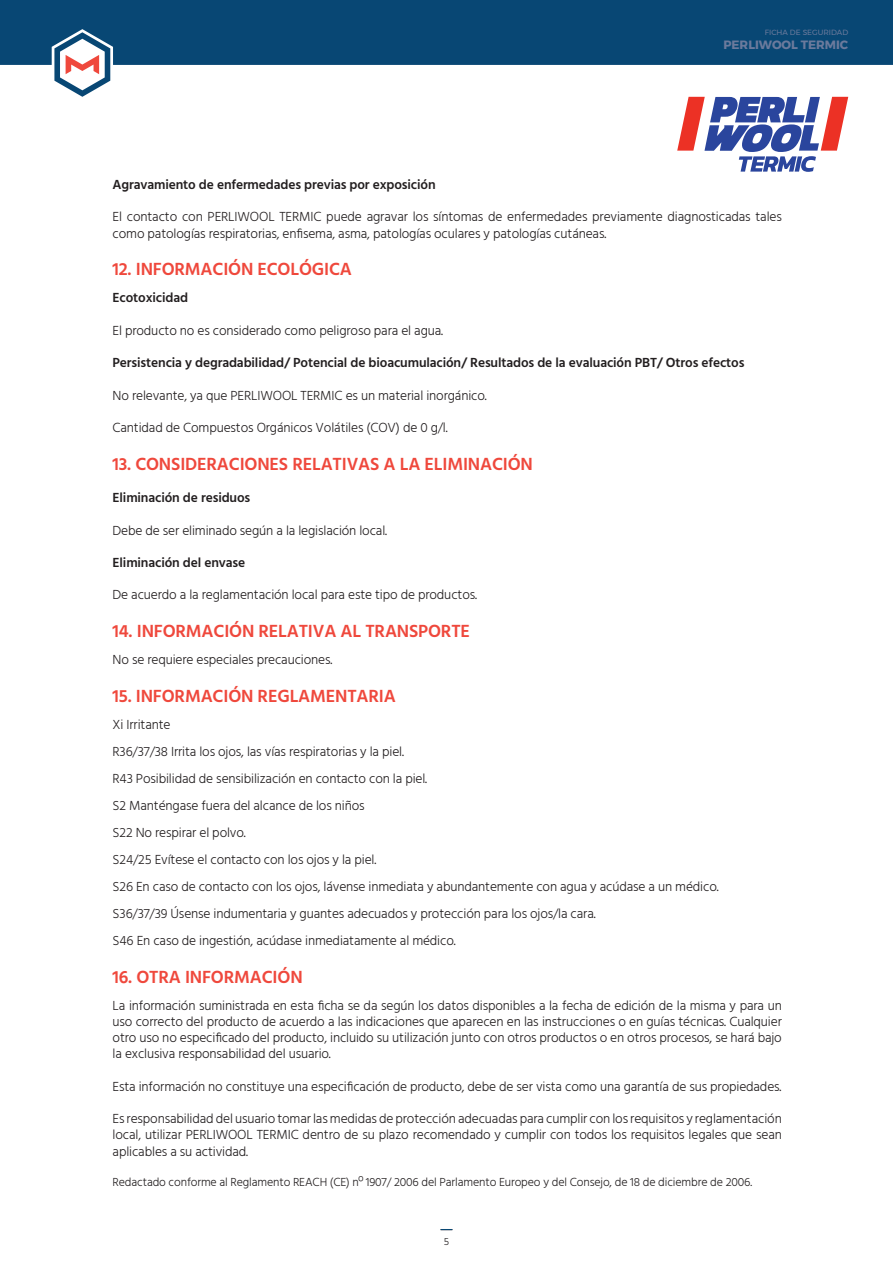
<style>
.page{position:relative;width:893px;height:1263px;background:#fff}
.page>*{position:absolute;margin:0;border:0;box-sizing:border-box;transform-origin:0 0}
.t1{font:600 18px "Hind";letter-spacing:-.01em;color:#ef483c}
.t2{font:300 13.5px/27px "Hind";letter-spacing:-.01em;color:#231f20}
.t3{font:600 13.5px "Hind";letter-spacing:-.01em;color:#231f20}
.t4{font:300 12px "Hind";letter-spacing:-.01em;color:#231f20}
.t5{font:700 12px "Montserrat";color:#6b7a9c}
.t6{font:300 10.5px "Hind";color:#231f20}
.t7{font:7.5px "Montserrat";color:#6b7a9c}
</style>
<div class="page">
<svg style="left:54px;top:65px;width:56px;height:32px"></svg>
<div style="left:0;top:0;width:893px;height:65px;background:#084774"></div>
<svg style="left:677px;top:97px;width:171px;height:75px"></svg>
<p class="t7" style="left:765px;top:26px;width:85px">FICHA DE SEGURIDAD</p>
<p class="t5" style="left:723px;top:35px;width:126px">PERLIWOOL TERMIC</p>
<p class="t3" style="left:113px;top:176px;width:325px">Agravamiento de enfermedades previas por exposición</p>
<p class="t2" style="left:113px;top:209px;width:671px;line-height:16.2px">El contacto con PERLIWOOL TERMIC puede agravar los síntomas de enfermedades previamente diagnosticadas tales como patologías respiratorias, enfisema, asma, patologías oculares y patologías cutáneas.</p>
<h1 class="t1" style="left:113px;top:259px;width:241px">12. INFORMACIÓN ECOLÓGICA</h1>
<p class="t3" style="left:113px;top:290px;width:77px">Ecotoxicidad</p>
<p class="t2" style="left:113px;top:317px;width:332px">El producto no es considerado como peligroso para el agua.</p>
<p class="t3" style="left:113px;top:355px;width:633px">Persistencia y degradabilidad/ Potencial de bioacumulación/ Resultados de la evaluación PBT/ Otros efectos</p>
<p class="t2" style="left:113px;top:382px;width:376px">No relevante, ya que PERLIWOOL TERMIC es un material inorgánico.</p>
<p class="t2" style="left:113px;top:415px;width:337px">Cantidad de Compuestos Orgánicos Volátiles (COV) de 0 g/l.</p>
<h1 class="t1" style="left:113px;top:453px;width:422px">13. CONSIDERACIONES RELATIVAS A LA ELIMINACIÓN</h1>
<p class="t3" style="left:113px;top:490px;width:139px">Eliminación de residuos</p>
<p class="t2" style="left:113px;top:517px;width:276px">Debe de ser eliminado según a la legislación local.</p>
<p class="t3" style="left:113px;top:554px;width:134px">Eliminación del envase</p>
<p class="t2" style="left:113px;top:582px;width:366px">De acuerdo a la reglamentación local para este tipo de productos.</p>
<h1 class="t1" style="left:113px;top:620px;width:359px">14. INFORMACIÓN RELATIVA AL TRANSPORTE</h1>
<p class="t2" style="left:113px;top:647px;width:221px">No se requiere especiales precauciones.</p>
<h1 class="t1" style="left:113px;top:685px;width:285px">15. INFORMACIÓN REGLAMENTARIA</h1>
<p class="t2" style="left:113px;top:712px;width:608px">Xi Irritante<br>R36/37/38 Irrita los ojos, las vías respiratorias y la piel.<br>R43 Posibilidad de sensibilización en contacto con la piel.<br>S2 Manténgase fuera del alcance de los niños<br>S22 No respirar el polvo.<br>S24/25 Evítese el contacto con los ojos y la piel.<br>S26 En caso de contacto con los ojos, lávense inmediata y abundantemente con agua y acúdase a un médico.<br>S36/37/39 Úsense indumentaria y guantes adecuados y protección para los ojos/la cara.<br>S46 En caso de ingestión, acúdase inmediatamente al médico.</p>
<h1 class="t1" style="left:113px;top:966px;width:192px">16. OTRA INFORMACIÓN</h1>
<p class="t2" style="left:113px;top:998px;width:671px;line-height:16.2px;text-align:justify">La información suministrada en esta ficha se da según los datos disponibles a la fecha de edición de la misma y para un uso correcto del producto de acuerdo a las indicaciones que aparecen en las instrucciones o en guías técnicas. Cualquier otro uso no especificado del producto, incluido su utilización junto con otros productos o en otros procesos, se hará bajo la exclusiva responsabilidad del usuario.</p>
<p class="t2" style="left:113px;top:1073px;width:670px">Esta información no constituye una especificación de producto, debe de ser vista como una garantía de sus propiedades.</p>
<p class="t2" style="left:113px;top:1111px;width:671px;line-height:16.2px;text-align:justify">Es responsabilidad del usuario tomar las medidas de protección adecuadas para cumplir con los requisitos y reglamentación local, utilizar PERLIWOOL TERMIC dentro de su plazo recomendado y cumplir con todos los requisitos legales que sean aplicables a su actividad.</p>
<p class="t4" style="left:113px;top:1174px;width:641px">Redactado conforme al Reglamento REACH (CE) nº 1907/ 2006 del Parlamento Europeo y del Consejo, de 18 de diciembre de 2006.</p>
<p class="t6" style="left:444px;top:1234px;width:7px">5</p>
</div>
